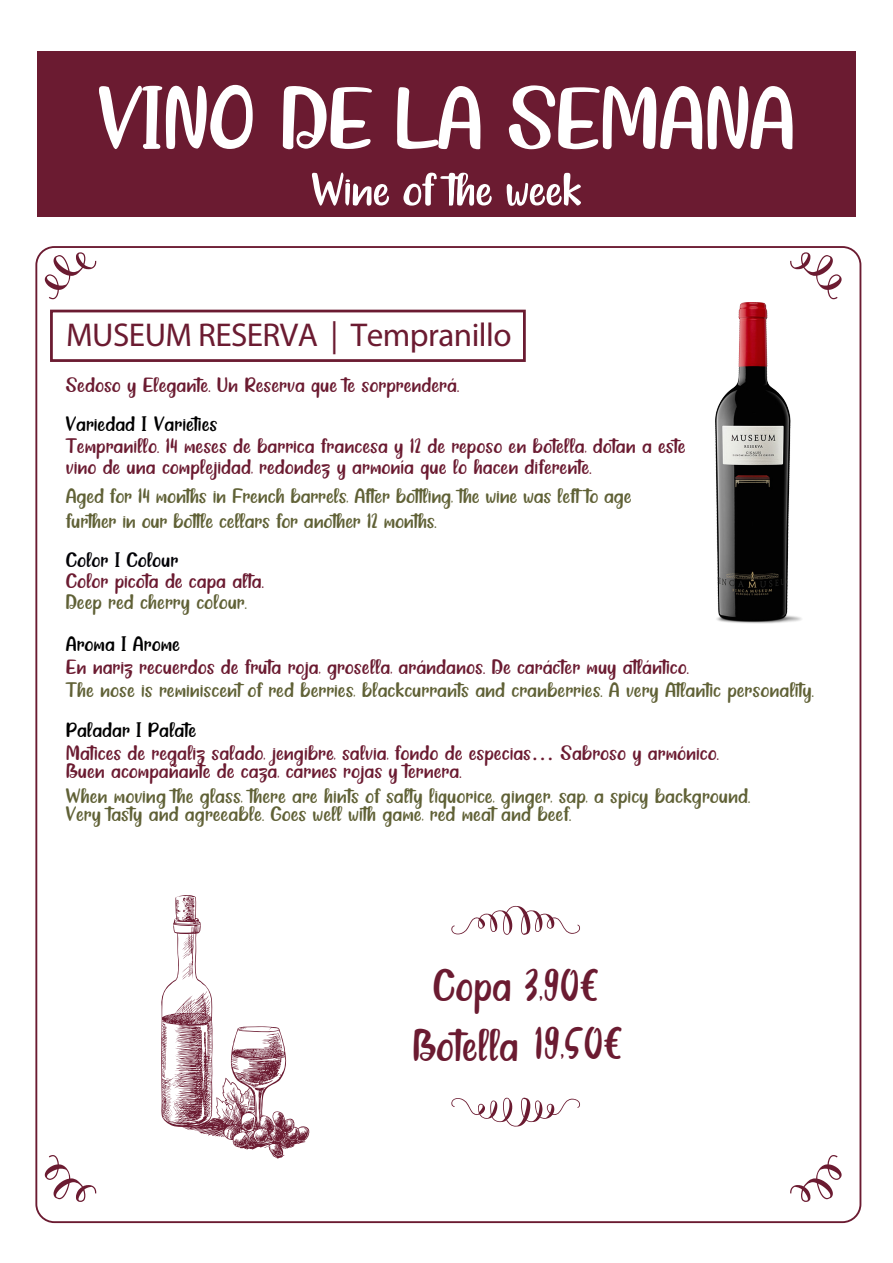
<style>
.page{position:relative;width:893px;height:1263px;background:#fff}
.page>*{position:absolute;margin:0;border:0;box-sizing:border-box;transform-origin:0 0}
.t1{font:90.15px "Summerbee";letter-spacing:-.015em;color:#fff;scale:1.1 1}
.t2{font:47.1px "Summerbee";letter-spacing:-.015em;color:#fff;scale:1.1 1}
.t3{font:45.9px/59.2px "Summerbee";color:#6b1b31;text-align:center}
.t4{font:33.15px "Myriad Pro";letter-spacing:-.015em;color:#6b1b31}
.t5{font:21px/23px "Summerbee";color:#6b1b31;scale:1.1 1}
.t6{font:21px/18px "Summerbee";color:#606136;scale:1.1 1}
.t7{font:21px "Summerbee";color:#000001;scale:1.1 1}
.t8{font:21px "Summerbee";color:#020206;scale:1.1 1}
.s1{color:#000001}
.s2{font-family:"Myriad Pro"}
</style>
<div class="page">
<svg style="left:451px;top:906px;width:129px;height:29px"></svg>
<svg style="left:451px;top:1098px;width:129px;height:28px"></svg>
<div style="left:37px;top:51px;width:818px;height:166px;background:#6b1b31"></div>
<svg style="left:161px;top:895px;width:149px;height:263px"></svg>
<svg style="left:790px;top:252px;width:52px;height:47px"></svg>
<svg style="left:45px;top:252px;width:51px;height:47px"></svg>
<svg style="left:790px;top:1155px;width:52px;height:47px"></svg>
<svg style="left:45px;top:1155px;width:51px;height:47px"></svg>
<div style="left:50px;top:310px;width:476px;height:52px;border:3px solid #6b1b31"></div>
<img style="left:715px;top:303px;width:87px;height:320px">
<h1 class="t1" style="left:98px;top:67px;width:636px">VINO DE LA SEMANA</h1>
<h2 class="t2" style="left:311px;top:163px;width:247px">Wine of the week</h2>
<h3 class="t4" style="left:66px;top:315px;width:447px">MUSEUM RESERVA | Tempranillo</h3>
<p class="t5" style="left:66px;top:374px;width:359px">Sedoso y Elegante. Un Reserva que te sorprenderá.</p>
<p class="t7" style="left:66px;top:412px;width:139px">Variedad I Varieties</p>
<p class="t5" style="left:66px;top:436px;width:565px;line-height:21px">Tempranillo. 14 meses de barrica francesa y 12 de reposo en botella, dotan a este vino de una complejidad, redondez y armonía que lo hacen diferente.</p>
<p class="t6" style="left:66px;top:483px;width:516px;line-height:25.2px">Aged for 14 months in French barrels, After bottling, the wine was left to age further in our bottle cellars for another 12 months.</p>
<p class="t8" style="left:66px;top:548px;width:104px">Color I Colour</p>
<p class="t5" style="left:66px;top:570px;width:181px">Color picota de capa alta.</p>
<p class="t6" style="left:65px;top:593px;width:166px">Deep red cherry colour.</p>
<p class="t7" style="left:66px;top:631px;width:105px">Aroma I Arome</p>
<p class="t5" style="left:66px;top:655px;width:568px">En nariz recuerdos de fruta roja, grosella, arándanos. De carácter muy atlántico.</p>
<p class="t6" style="left:66px;top:682px;width:682px">The nose is reminiscent of red berries, blackcurrants and cranberries. A very Atlantic personality.</p>
<p class="t5" style="left:66px;top:719px;width:595px"><span class="s1">Paladar I Palate<br></span>Matices de regaliz salado, jengibre, salvia, fondo de especias<span class="s2">…</span> Sabroso y armónico.</p>
<p class="t5" style="left:66px;top:760px;width:361px">Buen acompañante de caza, carnes rojas y ternera.</p>
<p class="t6" style="left:66px;top:788px;width:624px">When moving the glass, there are hints of salty liquorice, ginger, sap, a spicy background.<br>Very tasty and agreeable. Goes well with game, red meat and beef.</p>
<h3 class="t3" style="left:412px;top:957px;width:212px">Copa 3,90€<br>Botella 19,50€</h3>
</div>
